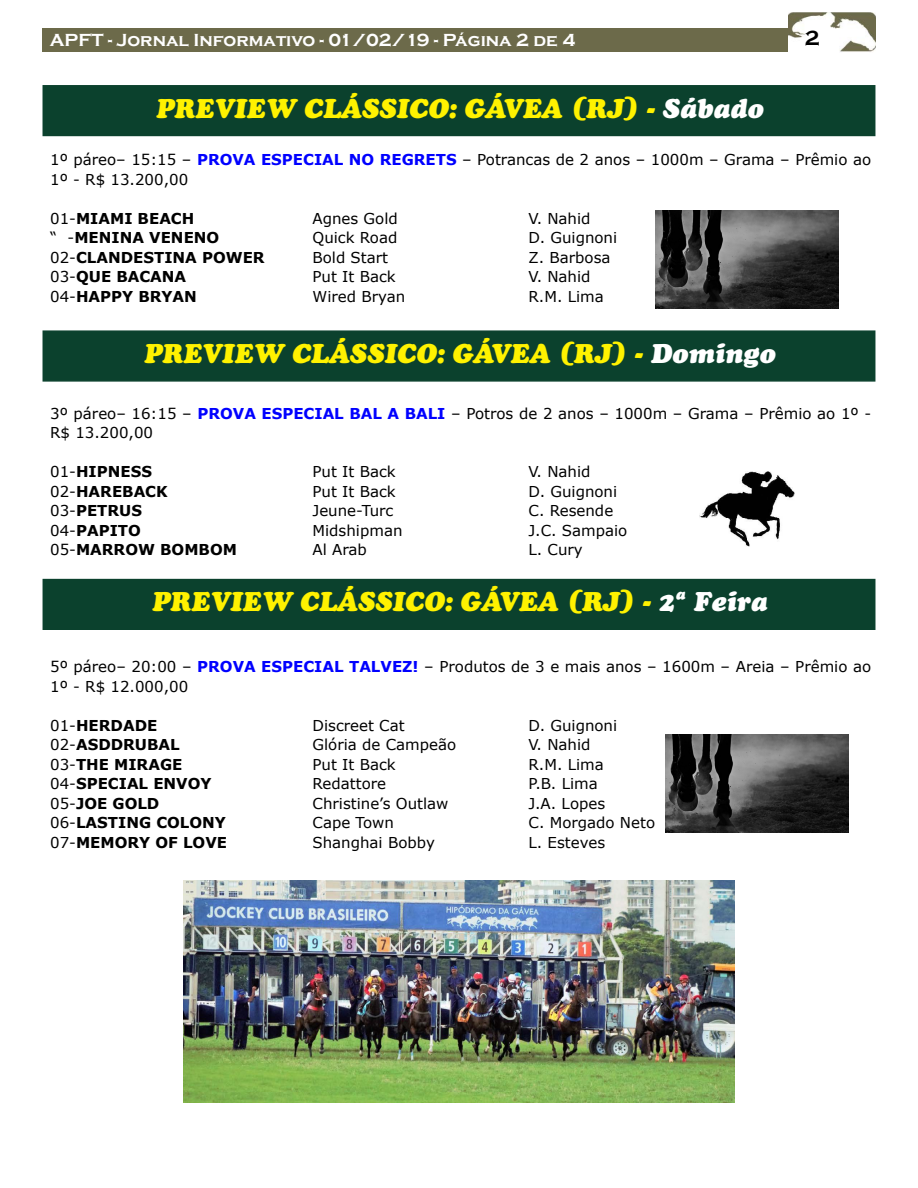
<style>
.page{position:relative;width:918px;height:1188px;background:#fff}
.page>*{position:absolute;margin:0;border:0;box-sizing:border-box;transform-origin:0 0}
.t1{font:italic 27px "Cooper Black Std";color:#fff200}
.t2{font:700 21px "Copperplate Gothic";color:#000}
.t3{font:700 18px "Copperplate Gothic";color:#fff}
.t4{font:15px/19.5px "Verdana";color:#000}
.t5{font:700 15px "Verdana";color:#000}
.s1{color:#fff}
.s2{font-weight:700;color:#00f}
.s3{font-weight:400}
</style>
<div class="page">
<div style="left:43px;top:28px;width:746px;height:24px;background:#6c6a4a"></div>
<img style="left:789px;top:13px;width:86px;height:39px">
<div style="left:43px;top:85px;width:832px;height:51px;background:#0b412d"></div>
<img style="left:183px;top:880px;width:552px;height:223px">
<div style="left:43px;top:330px;width:832px;height:52px;background:#0b412d;border:2px solid #0b412d"></div>
<div style="left:43px;top:579px;width:832px;height:51px;background:#0b412d"></div>
<img style="left:656px;top:210px;width:182px;height:99px">
<img style="left:699px;top:471px;width:96px;height:75px">
<img style="left:666px;top:734px;width:182px;height:98px">
<p class="t3" style="left:50px;top:30px;width:527px">APFT - Jornal Informativo - 01/02/19 - Página 2 de 4</p>
<h2 class="t2" style="left:805px;top:27px;width:16px">2</h2>
<h1 class="t1" style="left:156px;top:91px;width:609px">PREVIEW CLÁSSICO: GÁVEA (RJ) - <span class="s1">Sábado</span></h1>
<p class="t4" style="left:50px;top:150px;width:823px">1º páreo– 15:15 – <span class="s2">PROVA ESPECIAL NO REGRETS</span> – Potrancas de 2 anos – 1000m – Grama – Prêmio ao<br>1º - R$ 13.200,00</p>
<p class="t5" style="left:50px;top:208px;width:146px"><span class="s3">01-</span>MIAMI BEACH</p>
<p class="t4" style="left:313px;top:208px;width:87px">Agnes Gold</p>
<p class="t4" style="left:529px;top:208px;width:64px">V. Nahid</p>
<p class="t5" style="left:50px;top:227px;width:171px"><span class="s3">“ -</span>MENINA VENENO</p>
<p class="t4" style="left:313px;top:228px;width:86px">Quick Road</p>
<p class="t4" style="left:529px;top:228px;width:90px">D. Guignoni</p>
<p class="t5" style="left:50px;top:247px;width:216px"><span class="s3">02-</span>CLANDESTINA POWER</p>
<p class="t4" style="left:313px;top:247px;width:77px">Bold Start</p>
<p class="t4" style="left:529px;top:247px;width:84px">Z. Barbosa</p>
<p class="t5" style="left:50px;top:266px;width:138px"><span class="s3">03-</span>QUE BACANA</p>
<p class="t4" style="left:313px;top:267px;width:85px">Put It Back</p>
<p class="t4" style="left:529px;top:267px;width:64px">V. Nahid</p>
<p class="t5" style="left:50px;top:286px;width:148px"><span class="s3">04-</span>HAPPY BRYAN</p>
<p class="t4" style="left:313px;top:286px;width:94px">Wired Bryan</p>
<p class="t4" style="left:529px;top:286px;width:77px">R.M. Lima</p>
<h1 class="t1" style="left:144px;top:337px;width:633px">PREVIEW CLÁSSICO: GÁVEA (RJ) - <span class="s1">Domingo</span></h1>
<p class="t4" style="left:50px;top:403px;width:823px">3º páreo– 16:15 – <span class="s2">PROVA ESPECIAL BAL A BALI</span> – Potros de 2 anos – 1000m – Grama – Prêmio ao 1º -<br>R$ 13.200,00</p>
<p class="t5" style="left:50px;top:461px;width:103px"><span class="s3">01-</span>HIPNESS</p>
<p class="t4" style="left:313px;top:462px;width:85px">Put It Back</p>
<p class="t4" style="left:529px;top:462px;width:64px">V. Nahid</p>
<p class="t5" style="left:50px;top:481px;width:119px"><span class="s3">02-</span>HAREBACK</p>
<p class="t4" style="left:313px;top:481px;width:85px">Put It Back</p>
<p class="t4" style="left:529px;top:481px;width:90px">D. Guignoni</p>
<p class="t5" style="left:50px;top:500px;width:93px"><span class="s3">03-</span>PETRUS</p>
<p class="t4" style="left:313px;top:501px;width:82px">Jeune-Turc</p>
<p class="t4" style="left:529px;top:501px;width:86px">C. Resende</p>
<p class="t5" style="left:50px;top:520px;width:92px"><span class="s3">04-</span>PAPITO</p>
<p class="t4" style="left:313px;top:520px;width:91px">Midshipman</p>
<p class="t4" style="left:529px;top:520px;width:100px">J.C. Sampaio</p>
<p class="t5" style="left:50px;top:539px;width:188px"><span class="s3">05-</span>MARROW BOMBOM</p>
<p class="t4" style="left:313px;top:540px;width:56px">Al Arab</p>
<p class="t4" style="left:529px;top:540px;width:56px">L. Cury</p>
<h1 class="t1" style="left:152px;top:585px;width:617px">PREVIEW CLÁSSICO: GÁVEA (RJ) - <span class="s1">2ª Feira</span></h1>
<p class="t4" style="left:50px;top:657px;width:823px">5º páreo– 20:00 – <span class="s2">PROVA ESPECIAL TALVEZ!</span> – Produtos de 3 e mais anos – 1600m – Areia – Prêmio ao<br>1º - R$ 12.000,00</p>
<p class="t5" style="left:50px;top:715px;width:109px"><span class="s3">01-</span>HERDADE</p>
<p class="t4" style="left:313px;top:715px;width:94px">Discreet Cat</p>
<p class="t4" style="left:529px;top:715px;width:90px">D. Guignoni</p>
<p class="t5" style="left:50px;top:734px;width:131px"><span class="s3">02-</span>ASDDRUBAL</p>
<p class="t4" style="left:313px;top:735px;width:145px">Glória de Campeão</p>
<p class="t4" style="left:529px;top:735px;width:64px">V. Nahid</p>
<p class="t5" style="left:50px;top:754px;width:134px"><span class="s3">03-</span>THE MIRAGE</p>
<p class="t4" style="left:313px;top:754px;width:85px">Put It Back</p>
<p class="t4" style="left:529px;top:754px;width:77px">R.M. Lima</p>
<p class="t5" style="left:50px;top:773px;width:163px"><span class="s3">04-</span>SPECIAL ENVOY</p>
<p class="t4" style="left:313px;top:774px;width:75px">Redattore</p>
<p class="t4" style="left:529px;top:774px;width:71px">P.B. Lima</p>
<p class="t5" style="left:50px;top:793px;width:111px"><span class="s3">05-</span>JOE GOLD</p>
<p class="t4" style="left:313px;top:793px;width:137px">Christine’s Outlaw</p>
<p class="t4" style="left:529px;top:793px;width:78px">J.A. Lopes</p>
<p class="t5" style="left:50px;top:812px;width:177px"><span class="s3">06-</span>LASTING COLONY</p>
<p class="t4" style="left:313px;top:813px;width:83px">Cape Town</p>
<p class="t4" style="left:529px;top:813px;width:128px">C. Morgado Neto</p>
<p class="t5" style="left:50px;top:832px;width:178px"><span class="s3">07-</span>MEMORY OF LOVE</p>
<p class="t4" style="left:313px;top:832px;width:124px">Shanghai Bobby</p>
<p class="t4" style="left:529px;top:832px;width:78px">L. Esteves</p>
</div>
